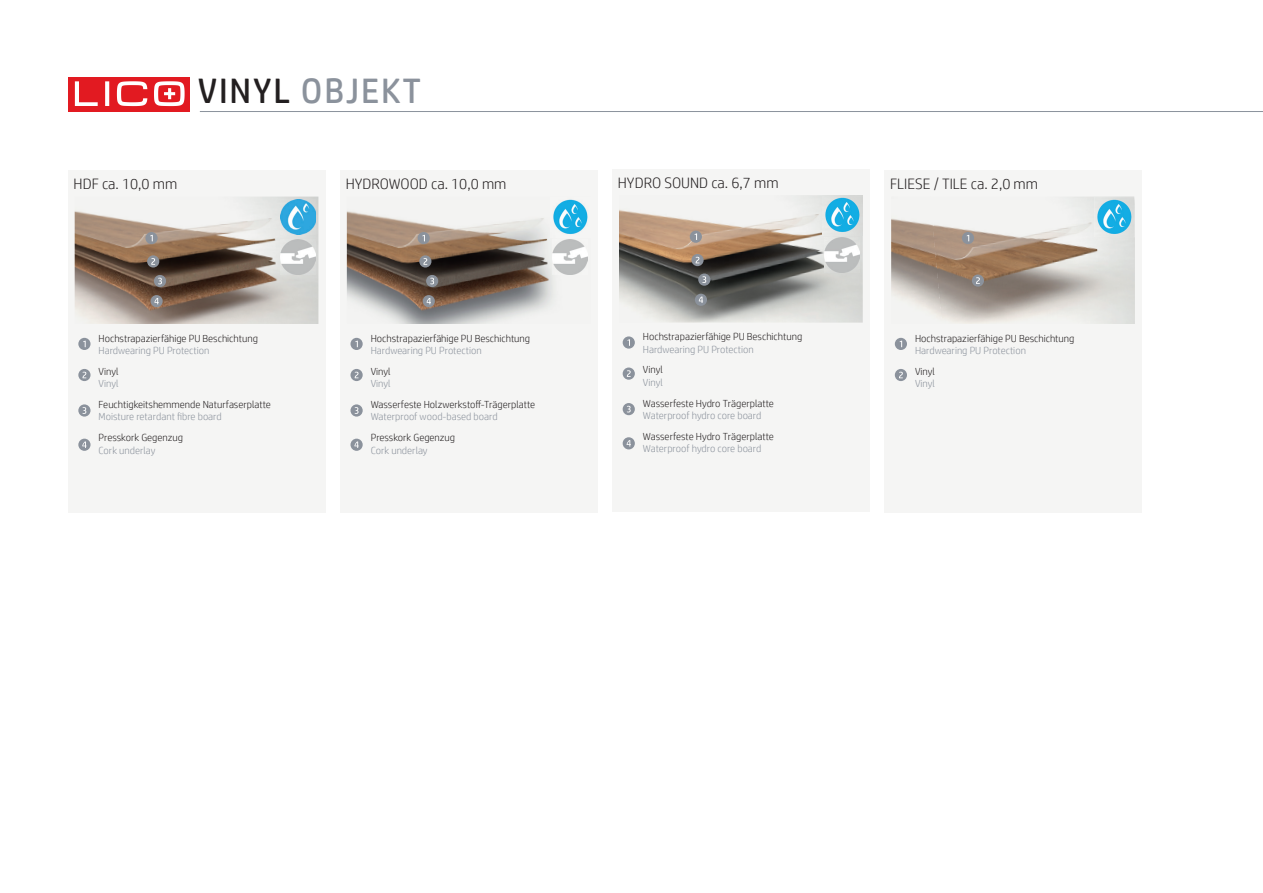
<style>
.page{position:relative;width:1263px;height:893px;background:#fff}
.page>*{position:absolute;margin:0;border:0;box-sizing:border-box;transform-origin:0 0}
.t1{font:35.4px "HP Simplified";letter-spacing:.05em;color:#8b929c}
.t2{font:300 15.15px "HP Simplified";color:#231f20}
.t3{font:300 10.35px "HP Simplified";color:#231f20}
.t4{font:300 10.35px "HP Simplified";color:#8b929c}
.s1{color:#231f20}
</style>
<div class="page">
<hr style="left:200px;top:111px;width:1063px;height:1px;background:#8b929c">
<div style="left:68px;top:77px;width:122px;height:34px;background:#e21a21"></div>
<svg style="left:75px;top:81px;width:110px;height:25px"></svg>
<div style="left:612px;top:169px;width:257px;height:342px;background:#f5f5f4"></div>
<img style="left:619px;top:195px;width:244px;height:128px">
<svg style="left:623px;top:336px;width:12px;height:13px"></svg>
<div style="left:690px;top:231px;width:12px;height:12px;background:#8b929c;border-radius:50%"></div>
<div style="left:623px;top:367px;width:12px;height:13px;background:#8b929c;border-radius:50%"></div>
<svg style="left:627px;top:370px;width:4px;height:7px"></svg>
<svg style="left:691px;top:254px;width:13px;height:12px"></svg>
<svg style="left:696px;top:257px;width:3px;height:6px"></svg>
<div style="left:623px;top:403px;width:12px;height:12px;background:#8b929c;border-radius:50%"></div>
<svg style="left:627px;top:406px;width:4px;height:6px"></svg>
<div style="left:698px;top:274px;width:12px;height:12px;background:#8b929c;border-radius:50%"></div>
<svg style="left:702px;top:276px;width:4px;height:7px"></svg>
<div style="left:695px;top:294px;width:12px;height:12px;background:#8b929c;border-radius:50%"></div>
<svg style="left:699px;top:297px;width:4px;height:6px"></svg>
<div style="left:623px;top:437px;width:12px;height:12px;background:#8b929c;border-radius:50%"></div>
<svg style="left:627px;top:440px;width:4px;height:7px"></svg>
<img style="left:824px;top:238px;width:35px;height:35px">
<img style="left:823px;top:195px;width:40px;height:40px">
<div style="left:884px;top:170px;width:257px;height:343px;background:#f5f5f4"></div>
<img style="left:942px;top:197px;width:193px;height:127px">
<img style="left:891px;top:218px;width:51px;height:100px">
<svg style="left:895px;top:338px;width:12px;height:12px"></svg>
<svg style="left:962px;top:232px;width:12px;height:12px"></svg>
<svg style="left:895px;top:369px;width:12px;height:12px"></svg>
<svg style="left:899px;top:372px;width:4px;height:6px"></svg>
<div style="left:972px;top:274px;width:12px;height:13px;background:#8b929c;border-radius:50%"></div>
<svg style="left:976px;top:277px;width:4px;height:7px"></svg>
<img style="left:1094px;top:197px;width:40px;height:40px">
<div style="left:68px;top:170px;width:257px;height:343px;background:#f5f5f4"></div>
<img style="left:75px;top:197px;width:243px;height:127px">
<div style="left:78px;top:338px;width:13px;height:12px;background:#8b929c;border-radius:50%"></div>
<svg style="left:83px;top:341px;width:3px;height:6px"></svg>
<div style="left:145px;top:232px;width:13px;height:12px;background:#8b929c;border-radius:50%"></div>
<svg style="left:150px;top:235px;width:3px;height:6px"></svg>
<svg style="left:78px;top:369px;width:13px;height:12px"></svg>
<svg style="left:83px;top:372px;width:3px;height:6px"></svg>
<div style="left:147px;top:255px;width:12px;height:13px;background:#8b929c;border-radius:50%"></div>
<svg style="left:151px;top:258px;width:4px;height:7px"></svg>
<svg style="left:78px;top:404px;width:13px;height:13px"></svg>
<svg style="left:83px;top:407px;width:3px;height:7px"></svg>
<div style="left:154px;top:275px;width:12px;height:12px;background:#8b929c;border-radius:50%"></div>
<svg style="left:158px;top:278px;width:4px;height:6px"></svg>
<div style="left:151px;top:295px;width:12px;height:12px;background:#8b929c;border-radius:50%"></div>
<svg style="left:154px;top:298px;width:5px;height:6px"></svg>
<div style="left:78px;top:439px;width:13px;height:12px;background:#8b929c;border-radius:50%"></div>
<svg style="left:82px;top:441px;width:5px;height:7px"></svg>
<img style="left:281px;top:240px;width:35px;height:35px">
<img style="left:281px;top:200px;width:35px;height:35px">
<div style="left:340px;top:170px;width:257px;height:343px;background:#f5f5f4"></div>
<img style="left:347px;top:211px;width:228px;height:113px">
<div style="left:350px;top:338px;width:13px;height:12px;background:#8b929c;border-radius:50%"></div>
<svg style="left:355px;top:341px;width:3px;height:6px"></svg>
<svg style="left:418px;top:232px;width:12px;height:12px"></svg>
<svg style="left:350px;top:369px;width:13px;height:12px"></svg>
<svg style="left:355px;top:372px;width:3px;height:6px"></svg>
<svg style="left:419px;top:255px;width:12px;height:13px"></svg>
<svg style="left:423px;top:258px;width:4px;height:7px"></svg>
<svg style="left:350px;top:404px;width:13px;height:13px"></svg>
<svg style="left:355px;top:407px;width:3px;height:7px"></svg>
<div style="left:426px;top:275px;width:12px;height:12px;background:#8b929c;border-radius:50%"></div>
<svg style="left:430px;top:278px;width:4px;height:6px"></svg>
<div style="left:423px;top:295px;width:12px;height:12px;background:#8b929c;border-radius:50%"></div>
<svg style="left:427px;top:298px;width:4px;height:6px"></svg>
<div style="left:350px;top:439px;width:13px;height:12px;background:#8b929c;border-radius:50%"></div>
<svg style="left:354px;top:441px;width:5px;height:7px"></svg>
<img style="left:553px;top:240px;width:35px;height:35px">
<img style="left:550px;top:199px;width:38px;height:38px">
<h1 class="t1" style="left:198px;top:68px;width:225px"><span class="s1">VINYL</span> OBJEKT</h1>
<h2 class="t2" style="left:74px;top:174px;width:105px">HDF ca. 10,0 mm</h2>
<h2 class="t2" style="left:346px;top:174px;width:162px">HYDROWOOD ca. 10,0 mm</h2>
<h2 class="t2" style="left:618px;top:173px;width:162px">HYDRO SOUND ca. 6,7 mm</h2>
<h2 class="t2" style="left:890px;top:174px;width:149px">FLIESE / TILE ca. 2,0 mm</h2>
<p class="t3" style="left:99px;top:331px;width:161px">Hochstrapazierfähige PU Beschichtung</p>
<p class="t4" style="left:99px;top:344px;width:112px">Hardwearing PU Protection</p>
<p class="t3" style="left:99px;top:364px;width:21px">Vinyl</p>
<p class="t4" style="left:99px;top:377px;width:21px">Vinyl</p>
<p class="t3" style="left:99px;top:398px;width:174px">Feuchtigkeitshemmende Naturfaserplatte</p>
<p class="t4" style="left:99px;top:410px;width:125px">Moisture retardant fibre board</p>
<p class="t3" style="left:99px;top:431px;width:86px">Presskork Gegenzug</p>
<p class="t4" style="left:99px;top:443px;width:58px">Cork underlay</p>
<p class="t3" style="left:371px;top:331px;width:161px">Hochstrapazierfähige PU Beschichtung</p>
<p class="t4" style="left:371px;top:344px;width:112px">Hardwearing PU Protection</p>
<p class="t3" style="left:371px;top:364px;width:21px">Vinyl</p>
<p class="t4" style="left:371px;top:377px;width:21px">Vinyl</p>
<p class="t3" style="left:371px;top:398px;width:166px">Wasserfeste Holzwerkstoff-Trägerplatte</p>
<p class="t4" style="left:371px;top:410px;width:128px">Waterproof wood-based board</p>
<p class="t3" style="left:371px;top:431px;width:86px">Presskork Gegenzug</p>
<p class="t4" style="left:371px;top:443px;width:58px">Cork underlay</p>
<p class="t3" style="left:643px;top:330px;width:161px">Hochstrapazierfähige PU Beschichtung</p>
<p class="t4" style="left:643px;top:342px;width:112px">Hardwearing PU Protection</p>
<p class="t3" style="left:643px;top:363px;width:21px">Vinyl</p>
<p class="t4" style="left:643px;top:375px;width:21px">Vinyl</p>
<p class="t3" style="left:643px;top:396px;width:133px">Wasserfeste Hydro Trägerplatte</p>
<p class="t4" style="left:643px;top:409px;width:120px">Waterproof hydro core board</p>
<p class="t3" style="left:643px;top:429px;width:133px">Wasserfeste Hydro Trägerplatte</p>
<p class="t4" style="left:643px;top:442px;width:120px">Waterproof hydro core board</p>
<p class="t3" style="left:915px;top:331px;width:161px">Hochstrapazierfähige PU Beschichtung</p>
<p class="t4" style="left:915px;top:344px;width:112px">Hardwearing PU Protection</p>
<p class="t3" style="left:915px;top:364px;width:21px">Vinyl</p>
<p class="t4" style="left:915px;top:377px;width:21px">Vinyl</p>
</div>
